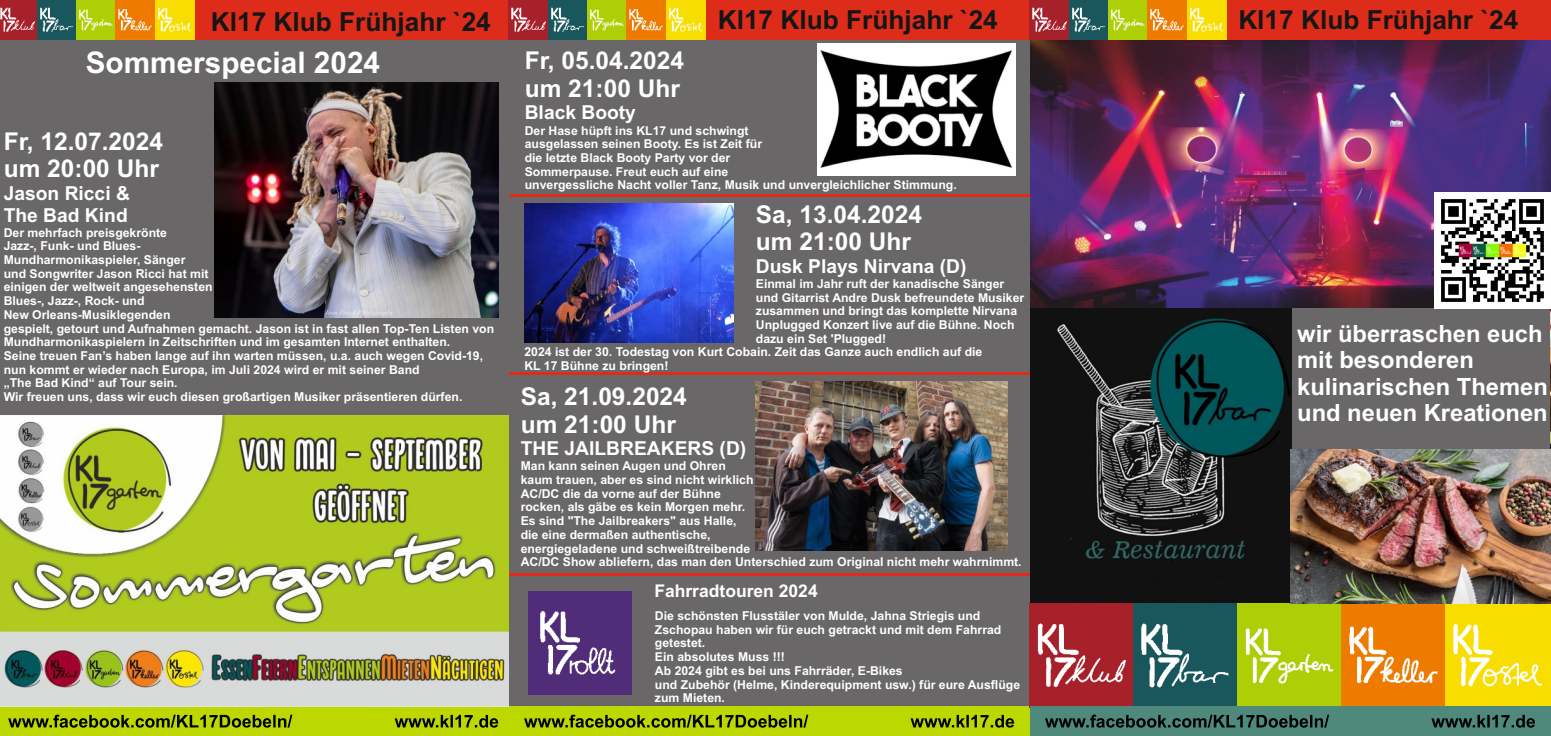
<style>
.page{position:relative;width:1551px;height:736px;background:#fff}
.page>*{position:absolute;margin:0;border:0;box-sizing:border-box;transform-origin:0 0}
.t1{font:700 29.75px "Arial";color:#fff}
.t2{font:700 26.25px "Arial";color:#151616}
.t3{font:700 24.5px/27.3px "Arial";color:#fff}
.t4{font:700 23.8px/26.6px "Arial";color:#fff}
.t5{font:700 19.25px/21.5px "Arial";color:#fff}
.t6{font:700 17.5px "Arial";color:#fff}
.t7{font:700 12.25px/13.7px "Arial";color:#fff}
</style>
<div class="page">
<div style="left:0;top:0;width:1551px;height:735px;background:#696767"></div>
<img style="left:1550px;top:41px;width:1px;height:408px">
<img style="left:1031px;top:308px;width:260px;height:295px">
<div style="left:508px;top:0;width:1043px;height:40px;background:#de2c1a"></div>
<div style="left:0;top:0;width:508px;height:40px;background:#de2c1a"></div>
<div style="left:1540px;top:603px;width:11px;height:103px;background:#f8de00"></div>
<div style="left:509px;top:706px;width:521px;height:29px;background:#bcd800"></div>
<div style="left:0;top:706px;width:509px;height:29px;background:#bcd800"></div>
<svg style="left:524px;top:714px;width:490px;height:13px"></svg>
<svg style="left:8px;top:714px;width:490px;height:13px"></svg>
<img style="left:0;top:1px;width:194px;height:39px">
<img style="left:509px;top:1px;width:196px;height:39px">
<img style="left:1030px;top:603px;width:520px;height:103px">
<div style="left:1030px;top:706px;width:521px;height:29px;background:#4e897c"></div>
<svg style="left:1045px;top:714px;width:490px;height:13px"></svg>
<img style="left:528px;top:591px;width:103px;height:103px">
<img style="left:1030px;top:1px;width:196px;height:39px">
<img style="left:1031px;top:41px;width:519px;height:267px">
<hr style="left:509px;top:372px;width:521px;height:2px;background:#dd2b1c">
<hr style="left:509px;top:194px;width:521px;height:3px;background:#dd2b1c">
<hr style="left:509px;top:573px;width:521px;height:2px;background:#dd2b1c">
<img style="left:1291px;top:449px;width:260px;height:154px">
<img style="left:818px;top:44px;width:197px;height:132px">
<img style="left:525px;top:203px;width:209px;height:140px">
<img style="left:756px;top:382px;width:252px;height:168px">
<img style="left:0;top:415px;width:509px;height:291px">
<img style="left:214px;top:83px;width:284px;height:235px">
<h2 class="t2" style="left:211px;top:12px;width:282px">Kl17 Klub Frühjahr `24</h2>
<h2 class="t2" style="left:718px;top:10px;width:282px">Kl17 Klub Frühjahr `24</h2>
<h2 class="t2" style="left:1238px;top:10px;width:282px">Kl17 Klub Frühjahr `24</h2>
<h1 class="t1" style="left:86px;top:52px;width:296px">Sommerspecial 2024</h1>
<h3 class="t3" style="left:4px;top:130px;width:161px">Fr, 12.07.2024 um 20:00 Uhr</h3>
<h3 class="t5" style="left:4px;top:184px;width:128px">Jason Ricci &amp;<br>The Bad Kind</h3>
<p class="t7" style="left:4px;top:227px;width:492px">Der mehrfach preisgekrönte<br>Jazz-, Funk- und Blues-<br>Mundharmonikaspieler, Sänger<br>und Songwriter Jason Ricci hat mit<br>einigen der weltweit angesehensten<br>Blues-, Jazz-, Rock- und<br>New Orleans-Musiklegenden<br>gespielt, getourt und Aufnahmen gemacht. Jason ist in fast allen Top-Ten Listen von Mundharmonikaspielern in Zeitschriften und im gesamten Internet enthalten.<br>Seine treuen Fan’s haben lange auf ihn warten müssen, u.a. auch wegen Covid-19, nun kommt er wieder nach Europa, im Juli 2024 wird er mit seiner Band<br>„The Bad Kind“ auf Tour sein.<br>Wir freuen uns, dass wir euch diesen großartigen Musiker präsentieren dürfen.</p>
<h3 class="t3" style="left:525px;top:49px;width:161px">Fr, 05.04.2024 um 21:00 Uhr</h3>
<h3 class="t5" style="left:525px;top:104px;width:113px">Black Booty</h3>
<p class="t7" style="left:525px;top:124px;width:434px">Der Hase hüpft ins KL17 und schwingt<br>ausgelassen seinen Booty. Es ist Zeit für<br>die letzte Black Booty Party vor der<br>Sommerpause. Freut euch auf eine<br>unvergessliche Nacht voller Tanz, Musik und unvergleichlicher Stimmung.</p>
<h3 class="t3" style="left:756px;top:203px;width:168px">Sa, 13.04.2024 um 21:00 Uhr</h3>
<h3 class="t5" style="left:756px;top:257px;width:212px">Dusk Plays Nirvana (D)</h3>
<p class="t7" style="left:756px;top:278px;width:270px">Einmal im Jahr ruft der kanadische Sänger und Gitarrist Andre Dusk befreundete Musiker zusammen und bringt das komplette Nirvana Unplugged Konzert live auf die Bühne. Noch dazu ein Set 'Plugged!</p>
<p class="t7" style="left:524px;top:346px;width:459px">2024 ist der 30. Todestag von Kurt Cobain. Zeit das Ganze auch endlich auf die<br>KL 17 Bühne zu bringen!</p>
<h3 class="t3" style="left:521px;top:385px;width:168px">Sa, 21.09.2024 um 21:00 Uhr</h3>
<h3 class="t5" style="left:521px;top:439px;width:227px">THE JAILBREAKERS (D)</h3>
<p class="t7" style="left:521px;top:460px;width:503px">Man kann seinen Augen und Ohren<br>kaum trauen, aber es sind nicht wirklich<br>AC/DC die da vorne auf der Bühne<br>rocken, als gäbe es kein Morgen mehr.<br>Es sind "The Jailbreakers" aus Halle,<br>die eine dermaßen authentische,<br>energiegeladene und schweißtreibende<br>AC/DC Show abliefern, das man den Unterschied zum Original nicht mehr wahrnimmt.</p>
<h3 class="t6" style="left:654px;top:584px;width:165px">Fahrradtouren 2024</h3>
<p class="t7" style="left:655px;top:610px;width:367px">Die schönsten Flusstäler von Mulde, Jahna Striegis und Zschopau haben wir für euch getrackt und mit dem Fahrrad getestet.<br>Ein absolutes Muss !!!<br>Ab 2024 gibt es bei uns Fahrräder, E-Bikes<br>und Zubehör (Helme, Kinderequipment usw.) für eure Ausflüge zum Mieten.</p>
<h3 class="t4" style="left:1297px;top:322px;width:252px">wir überraschen euch mit besonderen kulinarischen Themen und neuen Kreationen</h3>
</div>
